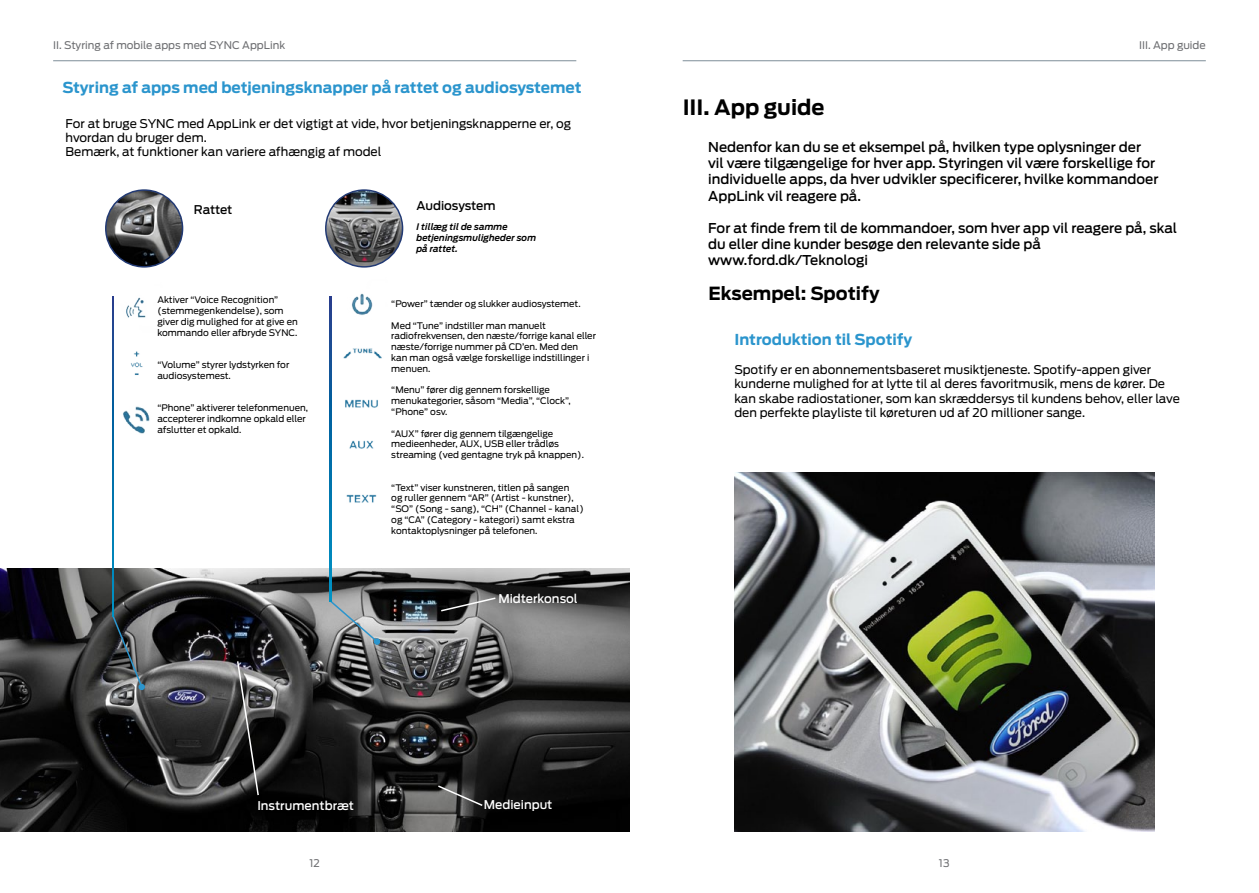
<style>
.page{position:relative;width:1259px;height:893px;background:#fff}
.page>*{position:absolute;margin:0;border:0;box-sizing:border-box;transform-origin:0 0}
.t1{font:700 21px "Ford Antenna";color:#000}
.t2{font:700 18px "Ford Antenna";color:#000}
.t3{font:700 15px "Ford Antenna";color:#2b95cd}
.t4{font:500 13.5px/16.2px "Ford Antenna";color:#000}
.t5{font:12px/14.4px "Ford Antenna";color:#000}
.t6{font:500 12px "Ford Antenna";color:#fff}
.t7{font:500 12px "Ford Antenna";letter-spacing:-.01em;color:#000}
.t8{font:10.5px "Ford Antenna";color:#6d6e71}
.t9{font:9px/10.8px "Ford Antenna";color:#000}
.t10{font:italic 600 9px/10.8px "Ford Antenna";color:#000}
</style>
<div class="page">
<hr style="left:53px;top:60px;width:523px;height:1px;background:#445b6b">
<hr style="left:682px;top:60px;width:523px;height:1px;background:#445b6b">
<img style="left:0;top:568px;width:629px;height:264px">
<img style="left:106px;top:190px;width:77px;height:77px;border-radius:38px">
<div style="left:105px;top:189px;width:78px;height:79px;border:2px solid #223a74;border-radius:50%"></div>
<img style="left:326px;top:190px;width:76px;height:77px;border-radius:38px">
<div style="left:325px;top:189px;width:78px;height:79px;border:2px solid #223a74;border-radius:50%"></div>
<img style="left:123px;top:406px;width:27px;height:28px">
<img style="left:126px;top:297px;width:20px;height:21px">
<img style="left:130px;top:351px;width:13px;height:24px">
<img style="left:349px;top:440px;width:25px;height:9px">
<img style="left:343px;top:348px;width:39px;height:60px">
<img style="left:352px;top:293px;width:21px;height:22px">
<img style="left:346px;top:494px;width:31px;height:9px">
<svg style="left:436px;top:784px;width:48px;height:23px"></svg>
<svg style="left:236px;top:660px;width:24px;height:137px;background:#484848"></svg>
<svg style="left:439px;top:596px;width:58px;height:17px"></svg>
<img style="left:734px;top:472px;width:420px;height:360px">
<svg style="left:111px;top:614px;width:34px;height:76px;background:#555b5e"></svg>
<svg style="left:328px;top:599px;width:52px;height:45px;background:#9a9ea0"></svg>
<div style="left:374px;top:638px;width:6px;height:7px;border:2px solid #2b95cd;border-radius:50%"></div>
<svg style="left:330px;top:296px;width:1px;height:306px"></svg>
<svg style="left:112px;top:296px;width:2px;height:320px"></svg>
<p class="t8" style="left:53px;top:36px;width:233px">II. Styring af mobile apps med SYNC AppLink</p>
<h3 class="t3" style="left:62px;top:74px;width:520px">Styring af apps med betjeningsknapper på rattet og audiosystemet</h3>
<h3 class="t5" style="left:66px;top:115px;width:507px">For at bruge SYNC med AppLink er det vigtigt at vide, hvor betjeningsknapperne er, og hvordan du bruger dem.<br>Bemærk, at funktioner kan variere afhængig af model</h3>
<h3 class="t7" style="left:194px;top:200px;width:40px">Rattet</h3>
<p class="t9" style="left:157px;top:293px;width:142px">Aktiver “Voice Recognition” (stemmegenkendelse), som giver dig mulighed for at give en kommando eller afbryde SYNC.</p>
<p class="t9" style="left:157px;top:358px;width:133px">“Volume” styrer lydstyrken for audiosystemest.</p>
<p class="t9" style="left:157px;top:401px;width:152px">“Phone” aktiverer telefonmenuen, accepterer indkomne opkald eller afslutter et opkald.</p>
<h3 class="t7" style="left:416px;top:195px;width:81px">Audiosystem</h3>
<p class="t10" style="left:416px;top:221px;width:121px">I tillæg til de samme betjeningsmuligheder som på rattet.</p>
<p class="t9" style="left:391px;top:297px;width:191px">“Power” tænder og slukker audiosystemet.</p>
<p class="t9" style="left:391px;top:319px;width:206px">Med “Tune” indstiller man manuelt radiofrekvensen, den næste/forrige kanal eller næste/forrige nummer på CD’en. Med den kan man også vælge forskellige indstillinger i menuen.</p>
<p class="t9" style="left:391px;top:384px;width:181px">“Menu” fører dig gennem forskellige menukategorier, såsom “Media”, “Clock”, “Phone” osv.</p>
<p class="t9" style="left:391px;top:427px;width:194px">“AUX” fører dig gennem tilgængelige medieenheder, AUX, USB eller trådløs streaming (ved gentagne tryk på knappen).</p>
<p class="t9" style="left:391px;top:481px;width:194px">“Text” viser kunstneren, titlen på sangen<br>og ruller gennem “AR” (Artist - kunstner), “SO” (Song - sang), “CH” (Channel - kanal) og “CA” (Category - kategori) samt ekstra kontaktoplysninger på telefonen.</p>
<h3 class="t6" style="left:498px;top:588px;width:81px">Midterkonsol</h3>
<h3 class="t6" style="left:257px;top:795px;width:98px">Instrumentbræt</h3>
<h3 class="t6" style="left:484px;top:795px;width:70px">Medieinput</h3>
<p class="t8" style="left:1139px;top:36px;width:68px">III. App guide</p>
<h1 class="t1" style="left:682px;top:88px;width:143px">III. App guide</h1>
<h3 class="t4" style="left:708px;top:137px;width:452px">Nedenfor kan du se et eksempel på, hvilken type oplysninger der vil være tilgængelige for hver app. Styringen vil være forskellige for individuelle apps, da hver udvikler specificerer, hvilke kommandoer AppLink vil reagere på.</h3>
<h3 class="t4" style="left:708px;top:218px;width:470px">For at finde frem til de kommandoer, som hver app vil reagere på, skal du eller dine kunder besøge den relevante side på www.ford.dk/Teknologi</h3>
<h2 class="t2" style="left:708px;top:277px;width:173px">Eksempel: Spotify</h2>
<h3 class="t3" style="left:734px;top:326px;width:179px">Introduktion til Spotify</h3>
<p class="t5" style="left:734px;top:361px;width:447px">Spotify er en abonnementsbaseret musiktjeneste. Spotify-appen giver kunderne mulighed for at lytte til al deres favoritmusik, mens de kører. De kan skabe radiostationer, som kan skræddersys til kundens behov, eller lave den perfekte playliste til køreturen ud af 20 millioner sange.</p>
<p class="t8" style="left:309px;top:854px;width:12px">12</p>
<p class="t8" style="left:939px;top:854px;width:12px">13</p>
</div>
